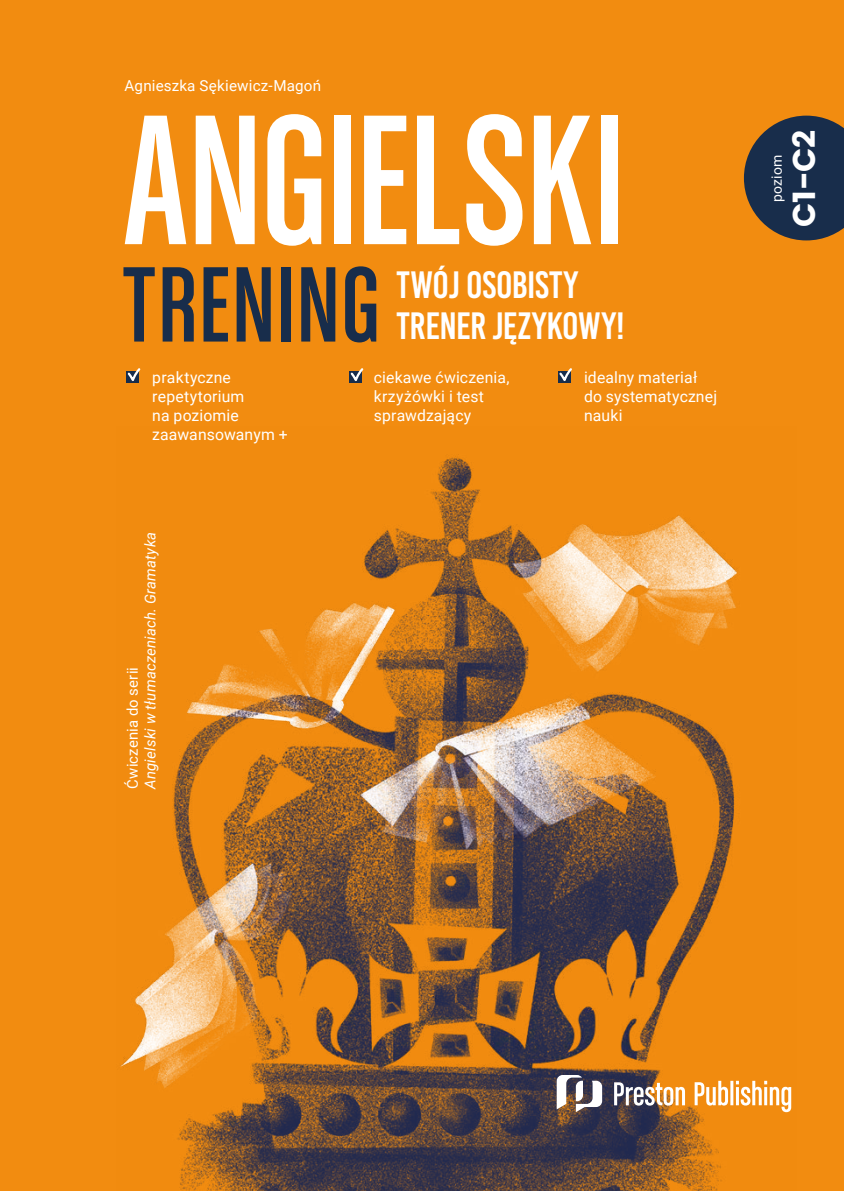
<style>
.page{position:relative;width:844px;height:1191px;background:#fff}
.page>*{position:absolute;margin:0;border:0;box-sizing:border-box;transform-origin:0 0}
.t1{font:197.05px "Chalet Comprime Cologne Eighty";letter-spacing:-.01em;color:#fff}
.t2{font:113.92px "Chalet Comprime Cologne Eighty";letter-spacing:.005em;color:#182d4b}
.t3{font:37.98px/41.6px "Bebas Kai";letter-spacing:-.01em;color:#fff}
.t4{font:31.5px "Poppins";color:#fff}
.t5{font:15.75px/18.9px "Roboto";letter-spacing:.01em;color:#fff}
.t6{font:15.22px "Roboto";letter-spacing:.01em;color:#fff}
.t7{font:italic 14.88px "Roboto";letter-spacing:.015em;color:#fff}
.t8{font:14.88px "Roboto";letter-spacing:.01em;color:#fff}
.t9{font:14px "Roboto";letter-spacing:.015em;color:#fff}
</style>
<div class="page">
<div style="left:0;top:0;width:843px;height:1191px;background:#f28c10"></div>
<img style="left:120px;top:454px;width:672px;height:737px">
<svg style="left:349px;top:368px;width:15px;height:15px"></svg>
<svg style="left:558px;top:368px;width:14px;height:15px"></svg>
<div style="left:126px;top:371px;width:12px;height:12px;background:#182d4b"></div>
<svg style="left:127px;top:368px;width:14px;height:15px"></svg>
<svg style="left:743px;top:116px;width:100px;height:124px"></svg>
<svg style="left:614px;top:1080px;width:177px;height:32px"></svg>
<svg style="left:556px;top:1075px;width:46px;height:37px;background:#9e9699"></svg>
<p class="t6" style="left:125px;top:75px;width:198px">Agnieszka Sękiewicz-Magoń</p>
<h1 class="t1" style="left:125px;top:72px;width:503px">ANGIELSKI</h1>
<h2 class="t2" style="left:123px;top:242px;width:258px">TRENING</h2>
<h3 class="t3" style="left:396px;top:264px;width:230px">TWÓJ OSOBISTY<br>TRENER JĘZYKOWY!</h3>
<p class="t5" style="left:374px;top:367px;width:137px">ciekawe ćwiczenia, krzyżówki i test sprawdzający</p>
<p class="t5" style="left:584px;top:367px;width:135px">idealny materiał do systematycznej nauki</p>
<p class="t5" style="left:152px;top:367px;width:137px">praktyczne repetytorium<br>na poziomie zaawansowanym +</p>
<p class="t7" style="left:140px;top:789px;width:258px;rotate:-90deg">Angielski w tłumaczeniach. Gramatyka</p>
<p class="t8" style="left:122px;top:789px;width:123px;rotate:-90deg">Ćwiczenia do serii</p>
<h3 class="t4" style="left:785px;top:227px;width:99px;rotate:-90deg">C1-C2</h3>
<p class="t9" style="left:766px;top:202px;width:49px;rotate:-90deg">poziom</p>
</div>
